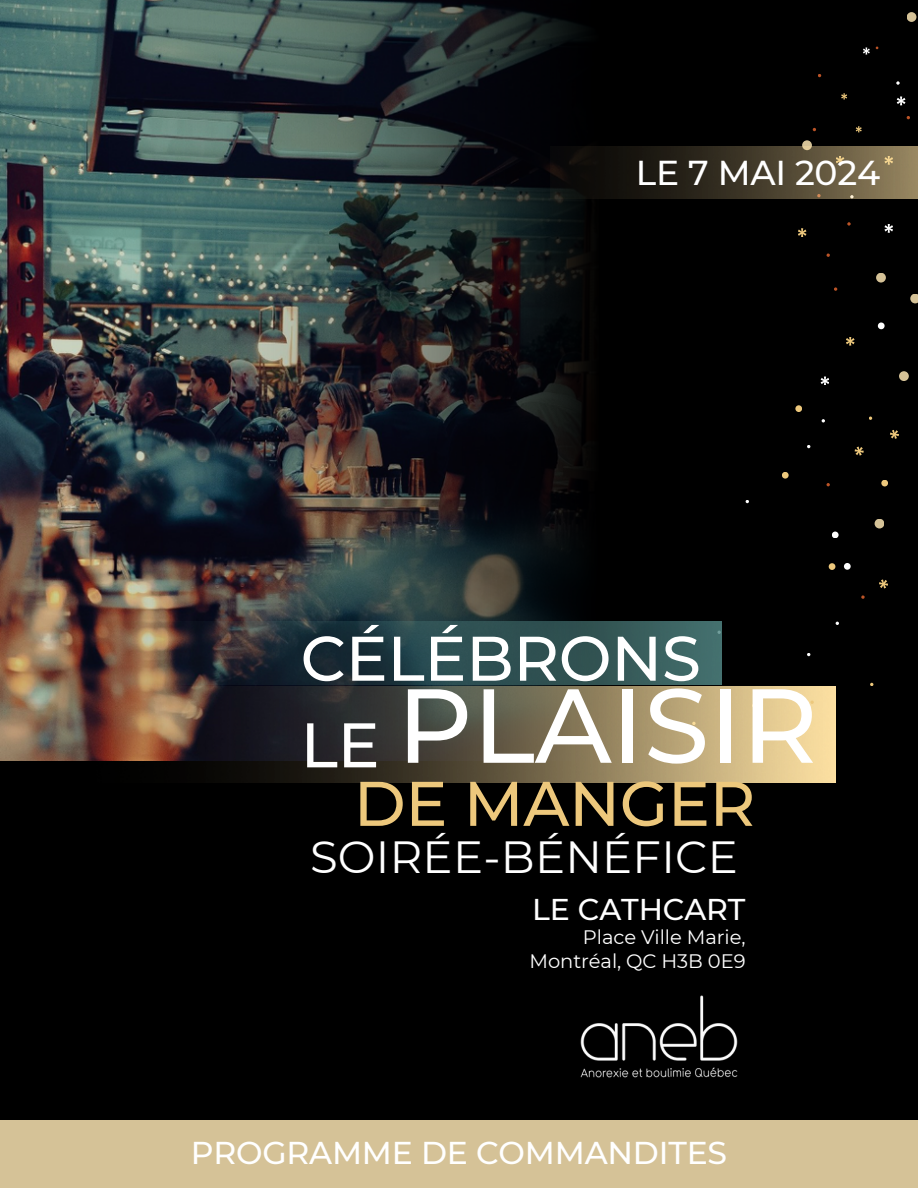
<style>
.page{position:relative;width:918px;height:1188px;background:#000}
.page>*{position:absolute;margin:0;border:0;box-sizing:border-box;transform-origin:0 0}
.t1{font:500 105px "Montserrat";color:#fff}
.t2{font:500 62.85px/86.7px "Montserrat";letter-spacing:-.005em;color:#fff}
.t3{font:500 62.85px "Montserrat";letter-spacing:-.005em;color:#edc87c}
.t4{font:45px "Montserrat";letter-spacing:.005em;color:#fff}
.t5{font:500 34.5px "Montserrat";letter-spacing:-.005em;color:#fff}
.t6{font:500 31.5px "Montserrat";letter-spacing:-.005em;color:#fff}
.t7{font:500 30px "Montserrat";letter-spacing:-.005em;color:#fff}
.t8{font:19.5px "Montserrat";letter-spacing:-.005em;color:#fff}
</style>
<div class="page">
<div style="left:0;top:1120px;width:918px;height:68px;background:#d5c297"></div>
<img style="left:580px;top:995px;width:158px;height:83px">
<img style="left:0;top:0;width:73px;height:761px">
<img style="left:73px;top:0;width:550px;height:686px">
<img style="left:57px;top:686px;width:778px;height:97px">
<img style="left:83px;top:621px;width:639px;height:63px">
<svg style="left:841px;top:93px;width:6px;height:6px"></svg>
<div style="left:782px;top:472px;width:7px;height:7px;background:#edc87c;border-radius:50%"></div>
<div style="left:795px;top:405px;width:7px;height:7px;background:#edc87c;border-radius:50%"></div>
<svg style="left:798px;top:228px;width:9px;height:9px"></svg>
<svg style="left:810px;top:701px;width:4px;height:3px"></svg>
<svg style="left:802px;top:140px;width:10px;height:10px"></svg>
<svg style="left:822px;top:419px;width:3px;height:4px"></svg>
<svg style="left:821px;top:377px;width:8px;height:8px"></svg>
<div style="left:832px;top:532px;width:7px;height:6px;background:#fff;border-radius:50%"></div>
<svg style="left:834px;top:287px;width:3px;height:4px"></svg>
<div style="left:829px;top:563px;width:6px;height:7px;background:#edc87c;border-radius:50%"></div>
<div style="left:844px;top:563px;width:7px;height:7px;background:#fff;border-radius:50%"></div>
<svg style="left:847px;top:222px;width:4px;height:4px"></svg>
<svg style="left:846px;top:337px;width:9px;height:9px"></svg>
<svg style="left:856px;top:126px;width:6px;height:6px"></svg>
<svg style="left:855px;top:447px;width:9px;height:9px"></svg>
<svg style="left:863px;top:47px;width:7px;height:8px"></svg>
<div style="left:875px;top:519px;width:9px;height:10px;background:#d5c297;border-radius:50%"></div>
<div style="left:876px;top:273px;width:10px;height:10px;background:#d5c297;border-radius:50%"></div>
<svg style="left:878px;top:322px;width:7px;height:7px"></svg>
<svg style="left:879px;top:579px;width:9px;height:9px"></svg>
<svg style="left:861px;top:595px;width:4px;height:4px"></svg>
<div style="left:881px;top:480px;width:7px;height:6px;background:#edc87c;border-radius:50%"></div>
<svg style="left:884px;top:224px;width:9px;height:9px"></svg>
<svg style="left:890px;top:430px;width:9px;height:9px"></svg>
<svg style="left:897px;top:97px;width:8px;height:8px"></svg>
<svg style="left:896px;top:81px;width:4px;height:4px"></svg>
<div style="left:899px;top:371px;width:10px;height:10px;background:#d5c297;border-radius:50%"></div>
<svg style="left:910px;top:294px;width:8px;height:9px"></svg>
<div style="left:907px;top:12px;width:9px;height:10px;background:#d5c297;border-radius:50%"></div>
<img style="left:550px;top:146px;width:368px;height:53px">
<p class="t5" style="left:636px;top:152px;width:246px">LE 7 MAI 2024</p>
<p class="t2" style="left:301px;top:615px;width:402px">CÉLÉBRONS<br>LE</p>
<p class="t3" style="left:354px;top:765px;width:403px">DE MANGER</p>
<p class="t1" style="left:397px;top:661px;width:423px">PLAISIR</p>
<p class="t4" style="left:310px;top:829px;width:429px">SOIRÉE-BÉNÉFICE</p>
<p class="t7" style="left:532px;top:891px;width:215px">LE CATHCART</p>
<h2 class="t8" style="left:583px;top:925px;width:164px">Place Ville Marie,</h2>
<h3 class="t8" style="left:530px;top:949px;width:217px">Montréal, QC H3B 0E9</h3>
<p class="t6" style="left:191px;top:1133px;width:538px">PROGRAMME DE COMMANDITES</p>
</div>
